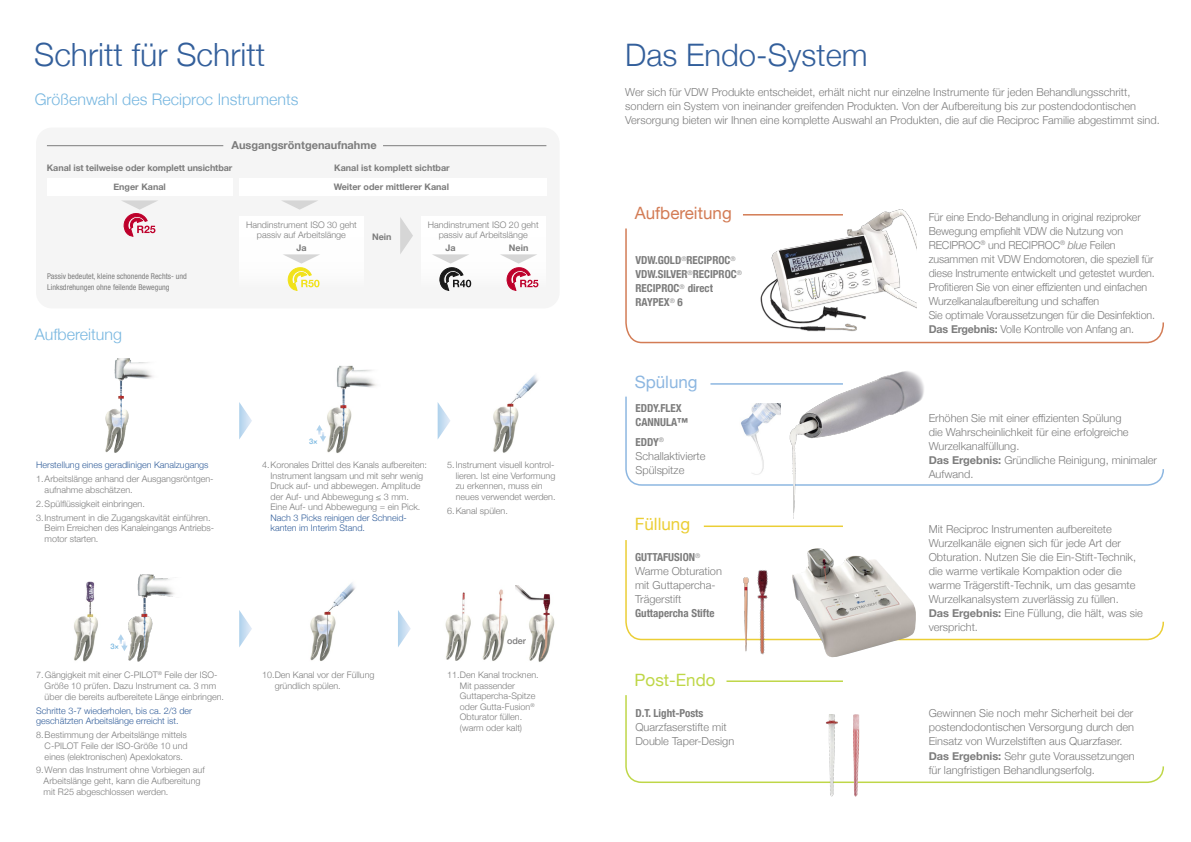
<style>
.page{position:relative;width:1191px;height:842px;background:#fff}
.page>*{position:absolute;margin:0;border:0;box-sizing:border-box;transform-origin:0 0}
.t1{font:300 32px "Helvetica Neue";color:#335f9b}
.t2{font:300 31px "Helvetica Neue";color:#335f9b}
.t3{font:17px "Helvetica Neue";color:#d37c55}
.t4{font:17px "Helvetica Neue";color:#bfd748}
.t5{font:17px "Helvetica Neue";color:#ebce35}
.t6{font:17px "Helvetica Neue";color:#8db7e1}
.t7{font:300 16px "Helvetica Neue";color:#78b7e0}
.t8{font:300 11px/14px "Helvetica Neue";color:#7c7c7c}
.t9{font:700 condensed 11px/14px "Helvetica Neue";color:#7c7c7c}
.t10{font:700 11px "Helvetica Neue";color:#7c7c7c}
.t11{font:300 9px/10.5px "Helvetica Neue";color:#7c7c7c}
.t12{font:300 9px/10.5px "Helvetica Neue";color:#335f9b}
.t13{font:700 9px "Helvetica Neue";color:#7c7c7c}
.t14{font:500 9px "Helvetica Neue";color:#7c7c7c}
.t15{font:condensed 8px/10.5px "Helvetica Neue LT Pro";color:#7c7c7c}
.t16{font:500 7.6px "Helvetica Neue";color:#78b7e0}
.s1{font-weight:700;font-stretch:condensed}
.s2{font-style:italic}
.s3{font-weight:700}
</style>
<div class="page">
<img style="left:105px;top:358px;width:24px;height:95px">
<img style="left:327px;top:365px;width:49px;height:88px">
<img style="left:493px;top:375px;width:45px;height:78px">
<img style="left:310px;top:582px;width:45px;height:79px">
<img style="left:445px;top:585px;width:74px;height:76px">
<img style="left:74px;top:581px;width:24px;height:81px">
<img style="left:128px;top:574px;width:47px;height:88px">
<img style="left:515px;top:586px;width:40px;height:76px">
<svg style="left:316px;top:425px;width:10px;height:17px"></svg>
<svg style="left:118px;top:634px;width:10px;height:17px"></svg>
<svg style="left:239px;top:402px;width:13px;height:37px"></svg>
<svg style="left:239px;top:610px;width:13px;height:37px"></svg>
<svg style="left:437px;top:402px;width:13px;height:37px"></svg>
<svg style="left:398px;top:610px;width:13px;height:37px"></svg>
<div style="left:36px;top:128px;width:523px;height:180px;background:#f5f5f5;border-radius:16px"></div>
<div style="left:239px;top:216px;width:125px;height:89px;background:#fff"></div>
<div style="left:421px;top:216px;width:124px;height:89px;background:#fff"></div>
<svg style="left:282px;top:200px;width:36px;height:10px"></svg>
<svg style="left:400px;top:217px;width:13px;height:37px"></svg>
<div style="left:47px;top:178px;width:185px;height:17px;background:#fff"></div>
<div style="left:239px;top:178px;width:307px;height:17px;background:#fff"></div>
<hr style="left:47px;top:145px;width:176px;height:1px;background:#7c7c7c">
<hr style="left:383px;top:145px;width:163px;height:1px;background:#7c7c7c">
<svg style="left:283px;top:254px;width:37px;height:37px"></svg>
<svg style="left:122px;top:200px;width:36px;height:37px"></svg>
<svg style="left:500px;top:254px;width:38px;height:37px"></svg>
<svg style="left:432px;top:254px;width:39px;height:37px"></svg>
<svg style="left:625px;top:525px;width:539px;height:116px"></svg>
<svg style="left:625px;top:383px;width:539px;height:103px"></svg>
<svg style="left:625px;top:214px;width:539px;height:130px"></svg>
<svg style="left:625px;top:680px;width:539px;height:103px"></svg>
<div style="left:622px;top:200px;width:121px;height:28px;background:#fff"></div>
<div style="left:622px;top:369px;width:88px;height:28px;background:#fff"></div>
<div style="left:622px;top:512px;width:82px;height:28px;background:#fff"></div>
<div style="left:622px;top:667px;width:104px;height:28px;background:#fff"></div>
<img style="left:825px;top:714px;width:13px;height:83px">
<img style="left:853px;top:714px;width:6px;height:83px">
<img style="left:792px;top:548px;width:124px;height:110px">
<img style="left:763px;top:371px;width:170px;height:148px">
<img style="left:756px;top:209px;width:160px;height:135px">
<img style="left:723px;top:562px;width:80px;height:96px">
<img style="left:741px;top:568px;width:9px;height:90px">
<img style="left:732px;top:403px;width:48px;height:75px">
<h1 class="t1" style="left:34px;top:29px;width:233px">Schritt für Schritt</h1>
<h3 class="t7" style="left:35px;top:87px;width:265px">Größenwahl des Reciproc Instruments</h3>
<p class="t10" style="left:231px;top:136px;width:147px">Ausgangsröntgenaufnahme</p>
<p class="t13" style="left:47px;top:160px;width:187px">Kanal ist teilweise oder komplett unsichtbar</p>
<p class="t13" style="left:334px;top:160px;width:117px">Kanal ist komplett sichtbar</p>
<p class="t13" style="left:113px;top:179px;width:54px">Enger Kanal</p>
<p class="t13" style="left:334px;top:179px;width:117px">Weiter oder mittlerer Kanal</p>
<p class="t15" style="left:47px;top:271px;width:141px">Passiv bedeutet, kleine schonende Rechts- und<br>Linksdrehungen ohne feilende Bewegung</p>
<h3 class="t7" style="left:35px;top:322px;width:89px">Aufbereitung</h3>
<p class="t11" style="left:246px;top:218px;width:112px;text-align:center">Handinstrument ISO 30 geht passiv auf Arbeitslänge</p>
<p class="t13" style="left:296px;top:240px;width:12px">Ja</p>
<p class="t13" style="left:372px;top:230px;width:21px">Nein</p>
<p class="t11" style="left:428px;top:218px;width:112px;text-align:center">Handinstrument ISO 20 geht passiv auf Arbeitslänge</p>
<p class="t13" style="left:445px;top:240px;width:12px">Ja</p>
<p class="t13" style="left:509px;top:240px;width:21px">Nein</p>
<p class="t12" style="left:36px;top:459px;width:174px">Herstellung eines geradlinigen Kanalzugangs</p>
<p class="t11" style="left:45px;top:473px;width:170px;text-indent:-9px">1.Arbeitslänge anhand der Ausgangsröntgen&shy;aufnahme abschätzen.</p>
<p class="t11" style="left:36px;top:496px;width:176px;line-height:14px">2.Spülflüssigkeit einbringen.<br>3.Instrument in die Zugangskavität einführen.</p>
<p class="t11" style="left:45px;top:522px;width:171px">Beim Erreichen des Kanaleingangs Antriebs&shy;motor starten.</p>
<p class="t16" style="left:309px;top:435px;width:10px">3×</p>
<p class="t11" style="left:270px;top:459px;width:158px;text-indent:-9px">4.Koronales Drittel des Kanals aufbereiten:<br>Instrument langsam und mit sehr wenig Druck auf- und abbewegen. Amplitude der Auf- und Abbewegung ≤ 3 mm.<br>Eine Auf- und Abbewegung = ein Pick.</p>
<p class="t12" style="left:270px;top:512px;width:138px">Nach 3 Picks reinigen der Schneid&shy;kanten im Interim Stand.</p>
<p class="t11" style="left:456px;top:459px;width:101px;text-indent:-9px">5.Instrument visuell kontrol&shy;lieren. Ist eine Verformung zu erkennen, muss ein neues verwendet werden.</p>
<p class="t11" style="left:447px;top:505px;width:62px">6.Kanal spülen.</p>
<p class="t16" style="left:110px;top:640px;width:10px">3×</p>
<p class="t11" style="left:45px;top:669px;width:181px;line-height:10.8px;text-indent:-8px">7.Gängigkeit mit einer C-PILOT<sup>®</sup> Feile der ISO-<br>Größe 10 prüfen. Dazu Instrument ca. 3 mm über die bereits aufbereitete Länge einbringen.</p>
<p class="t12" style="left:36px;top:704px;width:157px;line-height:10.8px">Schritte 3-7 wiederholen, bis ca. 2/3 der geschätzten Arbeitslänge erreicht ist.</p>
<p class="t11" style="left:45px;top:729px;width:145px;line-height:10.8px;text-align:justify;text-indent:-9px">8.Bestimmung der Arbeitslänge mittels C-PILOT Feile der ISO-Größe 10 und eines (elektronischen) Apexlokators.</p>
<p class="t11" style="left:44px;top:764px;width:163px;line-height:10.8px;text-indent:-8px">9.Wenn das Instrument ohne Vorbiegen auf<br>Arbeitslänge geht, kann die Aufbereitung mit R25 abgeschlossen werden.</p>
<p class="t11" style="left:275px;top:669px;width:101px;text-indent:-13px">10.Den Kanal vor der Füllung gründlich spülen.</p>
<p class="t14" style="left:507px;top:634px;width:21px">oder</p>
<p class="t11" style="left:460px;top:669px;width:80px;text-indent:-13px">11.Den Kanal trocknen.<br>Mit passender<br>Guttapercha-Spitze oder Gutta-Fusion<sup>®<br></sup>Obturator füllen. (warm oder kalt)</p>
<h2 class="t2" style="left:625px;top:30px;width:244px">Das Endo-System</h2>
<p class="t8" style="left:625px;top:85px;width:536px">Wer sich für VDW Produkte entscheidet, erhält nicht nur einzelne Instrumente für jeden Behandlungsschritt, sondern ein System von ineinander greifenden Produkten. Von der Aufbereitung bis zur postendodontischen<br>Versorgung bieten wir Ihnen eine komplette Auswahl an Produkten, die auf die Reciproc Familie abgestimmt sind.</p>
<h3 class="t3" style="left:635px;top:201px;width:98px">Aufbereitung</h3>
<p class="t9" style="left:635px;top:253px;width:108px">VDW.GOLD<sup>®</sup>RECIPROC<sup>®<br></sup>VDW.SILVER<sup>®</sup>RECIPROC<sup>®<br></sup>RECIPROC<sup>®</sup> direct<br>RAYPEX<sup>®</sup> 6</p>
<h3 class="t6" style="left:635px;top:370px;width:64px">Spülung</h3>
<p class="t9" style="left:635px;top:400px;width:54px">EDDY.FLEX<br>CANNULA™</p>
<p class="t8" style="left:635px;top:434px;width:72px"><span class="s1">EDDY</span><sup>®<br></sup>Schallaktivierte<br>Spülspitze</p>
<h3 class="t5" style="left:635px;top:512px;width:57px">Füllung</h3>
<p class="t8" style="left:635px;top:549px;width:88px"><span class="s1">GUTTAFUSION</span><sup>®<br></sup>Warme Obturation mit Guttapercha-<br>Trägerstift</p>
<p class="t9" style="left:635px;top:605px;width:81px">Guttapercha Stifte</p>
<h3 class="t4" style="left:634px;top:667px;width:82px">Post-Endo</h3>
<p class="t9" style="left:635px;top:706px;width:69px">D.T. Light-Posts</p>
<p class="t8" style="left:635px;top:720px;width:100px">Quarzfaserstifte mit<br>Double Taper-Design</p>
<p class="t8" style="left:928px;top:209px;width:228px">Für eine Endo-Behandlung in original reziproker Bewegung empfiehlt VDW die Nutzung von RECIPROC<sup>®</sup> und RECIPROC<sup>®</sup> <span class="s2">blue</span> Feilen zusammen mit VDW Endomotoren, die speziell für diese Instrumente entwickelt und getestet wurden.<br>Profitieren Sie von einer effizienten und einfachen Wurzelkanalaufbereitung und schaffen<br>Sie optimale Voraussetzungen für die Desinfektion.<br><span class="s3">Das Ergebnis:</span> Volle Kontrolle von Anfang an.</p>
<p class="t8" style="left:928px;top:410px;width:230px">Erhöhen Sie mit einer effizienten Spülung<br>die Wahrscheinlichkeit für eine erfolgreiche Wurzelkanalfüllung.<br><span class="s3">Das Ergebnis:</span> Gründliche Reinigung, minimaler Aufwand.</p>
<p class="t8" style="left:928px;top:521px;width:216px">Mit Reciproc Instrumenten aufbereitete Wurzelkanäle eignen sich für jede Art der Obturation. Nutzen Sie die Ein-Stift-Technik, die warme vertikale Kompaktion oder die warme Trägerstift-Technik, um das gesamte Wurzelkanalsystem zuverlässig zu füllen.<br><span class="s3">Das Ergebnis:</span> Eine Füllung, die hält, was sie verspricht.</p>
<p class="t8" style="left:928px;top:706px;width:208px">Gewinnen Sie noch mehr Sicherheit bei der postendodontischen Versorgung durch den Einsatz von Wurzelstiften aus Quarzfaser.<br><span class="s3">Das Ergebnis:</span> Sehr gute Voraussetzungen für langfristigen Behandlungserfolg.</p>
</div>
